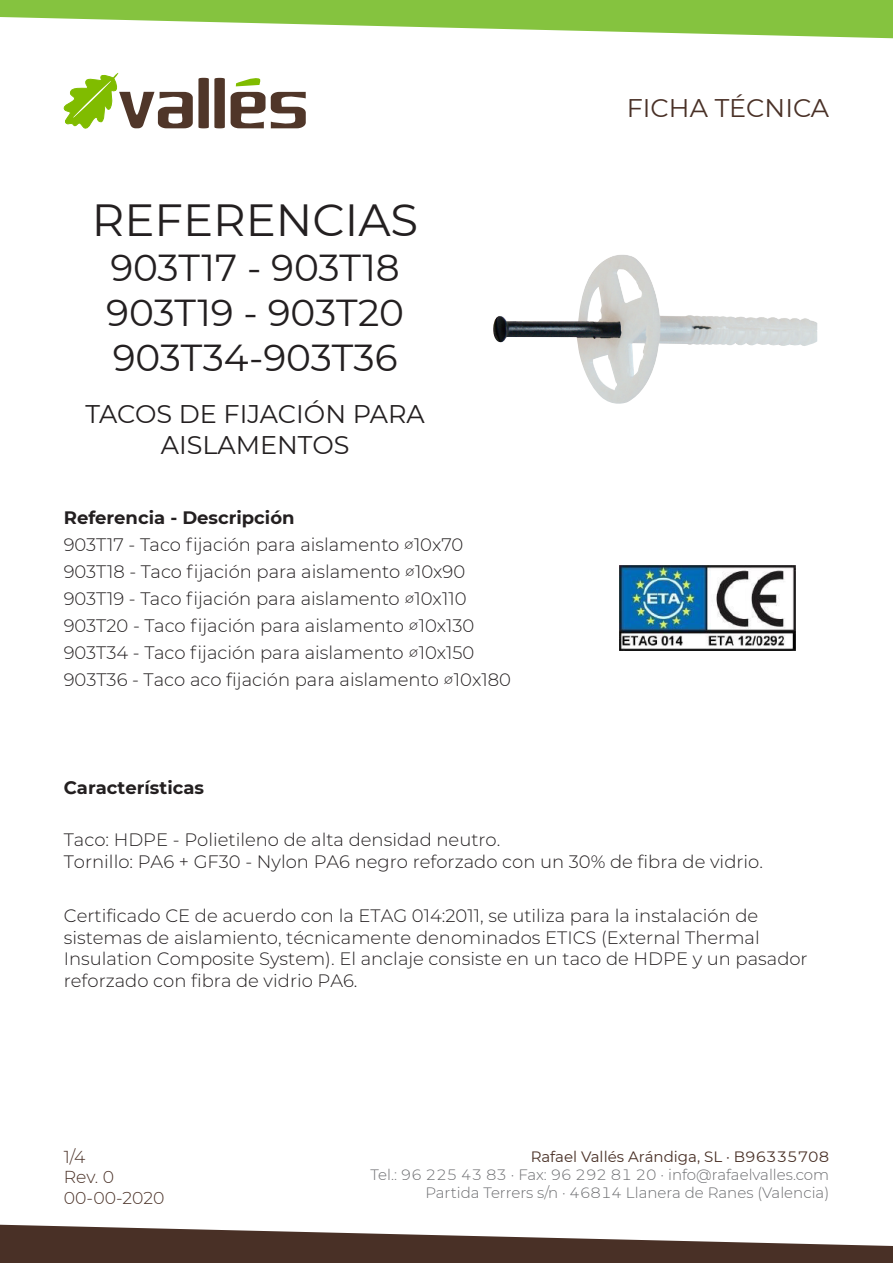
<style>
.page{position:relative;width:893px;height:1263px;background:#fff}
.page>*{position:absolute;margin:0;border:0;box-sizing:border-box;transform-origin:0 0}
.t1{font:45px "Montserrat";color:#231f20}
.t2{font:37.5px "Montserrat";color:#231f20}
.t3{font:25.5px/30.6px "Montserrat";color:#231f20;text-align:center}
.t4{font:25.5px "Montserrat";color:#493026}
.t5{font:300 18px/27px "Montserrat";color:#231f20}
.t6{font:700 18px "Montserrat";color:#231f20}
.t7{font:300 17.25px/20.7px "Montserrat";color:#493026}
.t8{font:300 15px/18px "Montserrat";color:#6c6d70;text-align:right}
.t9{font:15px "Montserrat";color:#493026}
.s1{font-weight:700}
</style>
<div class="page">
<svg style="left:64px;top:73px;width:161px;height:56px"></svg>
<svg style="left:231px;top:92px;width:75px;height:36px"></svg>
<svg style="left:236px;top:78px;width:25px;height:8px"></svg>
<svg style="left:0;top:0;width:893px;height:38px"></svg>
<svg style="left:0;top:1225px;width:893px;height:38px"></svg>
<img style="left:493px;top:255px;width:324px;height:149px">
<img style="left:619px;top:565px;width:177px;height:86px">
<p class="t1" style="left:92px;top:189px;width:328px">REFERENCIAS</p>
<p class="t2" style="left:110px;top:242px;width:291px">903T17 - 903T18</p>
<p class="t2" style="left:106px;top:287px;width:299px">903T19 - 903T20</p>
<p class="t2" style="left:113px;top:332px;width:286px">903T34-903T36</p>
<p class="t3" style="left:85px;top:398px;width:341px">TACOS DE FIJACIÓN PARA<br>AISLAMENTOS</p>
<p class="t5" style="left:64px;top:503px;width:449px"><span class="s1">Referencia - Descripción<br></span>903T17 - Taco fijación para aislamento ∅10x70<br>903T18 - Taco fijación para aislamento ∅10x90<br>903T19 - Taco fijación para aislamento ∅10x110<br>903T20 - Taco fijación para aislamento ∅10x130<br>903T34 - Taco fijación para aislamento ∅10x150<br>903T36 - Taco aco fijación para aislamento ∅10x180</p>
<h3 class="t4" style="left:627px;top:90px;width:204px">FICHA TÉCNICA</h3>
<p class="t6" style="left:64px;top:774px;width:142px">Características</p>
<p class="t5" style="left:64px;top:829px;width:701px;line-height:21.6px">Taco: HDPE - Polietileno de alta densidad neutro.<br>Tornillo: PA6 + GF30 - Nylon PA6 negro reforzado con un 30% de fibra de vidrio.</p>
<p class="t5" style="left:64px;top:904px;width:745px;line-height:21.6px">Certificado CE de acuerdo con la ETAG 014:2011, se utiliza para la instalación de sistemas de aislamiento, técnicamente denominados ETICS (External Thermal Insulation Composite System). El anclaje consiste en un taco de HDPE y un pasador reforzado con fibra de vidrio PA6.</p>
<p class="t7" style="left:64px;top:1146px;width:102px">1/4<br>Rev. 0<br>00-00-2020</p>
<p class="t9" style="left:531px;top:1146px;width:300px">Rafael Vallés Arándiga, SL · B96335708</p>
<p class="t8" style="left:371px;top:1165px;width:460px">Tel.: 96 225 43 83 · Fax: 96 292 81 20 · info@rafaelvalles.com<br>Partida Terrers s/n · 46814 Llanera de Ranes (Valencia)</p>
</div>
